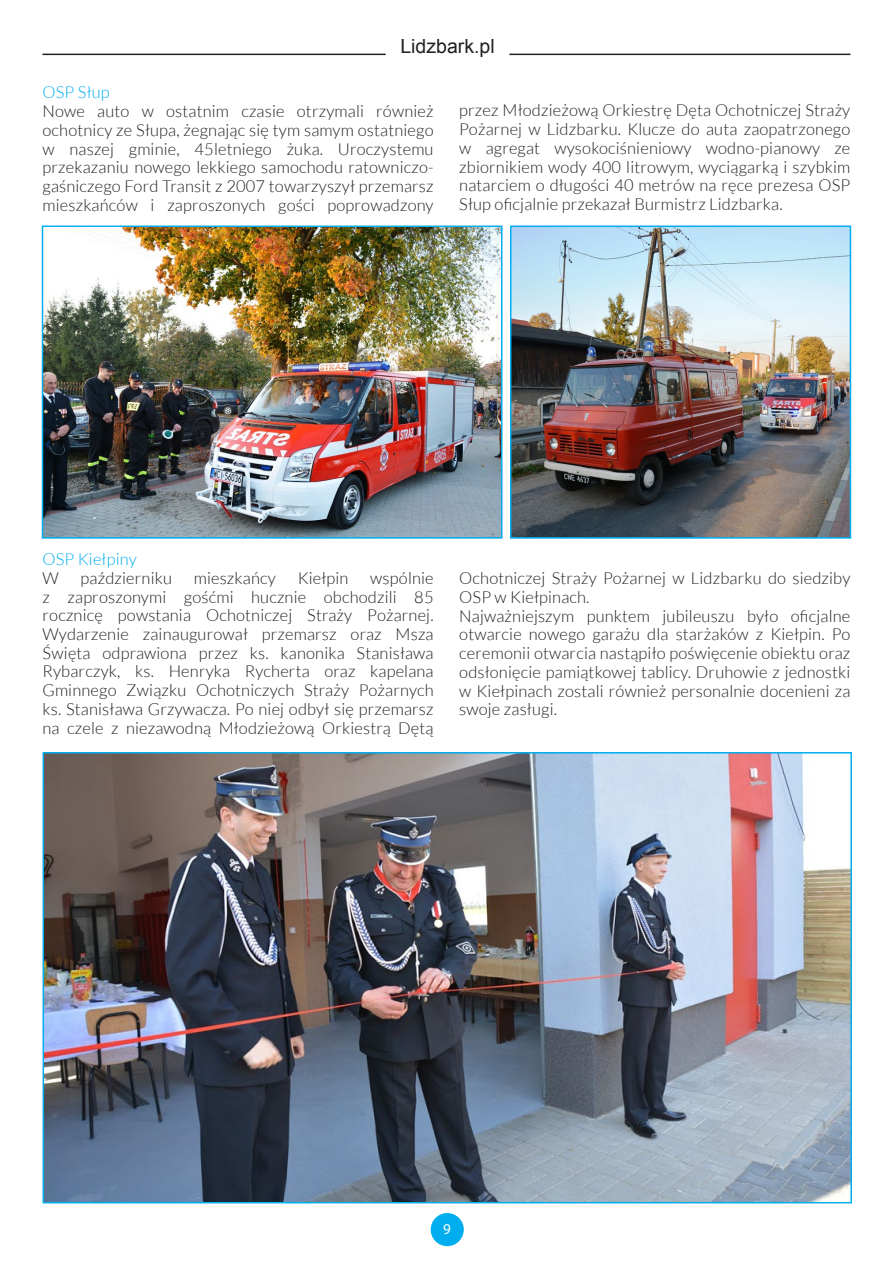
<style>
.page{position:relative;width:893px;height:1263px;background:#fff}
.page>*{position:absolute;margin:0;border:0;box-sizing:border-box;transform-origin:0 0}
.t1{font:19.5px "Arial";color:#231f20}
.t2{font:300 16.5px/18.8px "Lato";letter-spacing:.01em;color:#231f20;text-align:justify}
.t3{font:300 16.5px "Lato";letter-spacing:.01em;color:#00aeef}
.t4{font:15px "Myriad Pro";color:#fff}
</style>
<div class="page">
<hr style="left:43px;top:54px;width:343px;height:1px;background:#231f20">
<hr style="left:509px;top:54px;width:341px;height:1px;background:#231f20">
<div style="left:431px;top:1213px;width:33px;height:33px;background:#00aeef;border-radius:50%"></div>
<img style="left:46px;top:755px;width:803px;height:445px">
<div style="left:43px;top:752px;width:809px;height:451px;border:2px solid #00aeef"></div>
<img style="left:513px;top:228px;width:335px;height:308px">
<div style="left:510px;top:225px;width:341px;height:314px;border:2px solid #00aeef"></div>
<img style="left:45px;top:228px;width:454px;height:308px">
<div style="left:42px;top:225px;width:460px;height:314px;border:2px solid #00aeef"></div>
<p class="t1" style="left:400px;top:33px;width:96px">Lidzbark.pl</p>
<p class="t3" style="left:43px;top:84px;width:69px">OSP Słup</p>
<p class="t2" style="left:43px;top:102px;width:393px">Nowe auto w ostatnim czasie otrzymali również ochotnicy ze Słupa, żegnając się tym samym ostatniego w naszej gminie, 45letniego żuka. Uroczystemu przekazaniu nowego lekkiego samochodu ratowniczo&shy;gaśniczego Ford Transit z 2007 towarzyszył przemarsz mieszkańców i zaproszonych gości poprowadzony</p>
<p class="t2" style="left:459px;top:101px;width:393px">przez Młodzieżową Orkiestrę Dęta Ochotniczej Straży Pożarnej w Lidzbarku. Klucze do auta zaopatrzonego w agregat wysokociśnieniowy wodno-pianowy ze zbiornikiem wody 400 litrowym, wyciągarką i szybkim natarciem o długości 40 metrów na ręce prezesa OSP Słup oficjalnie przekazał Burmistrz Lidzbarka.</p>
<p class="t3" style="left:43px;top:550px;width:96px">OSP Kiełpiny</p>
<p class="t2" style="left:43px;top:568px;width:18px">W</p>
<p class="t2" style="left:81px;top:568px;width:93px">październiku</p>
<p class="t2" style="left:194px;top:568px;width:84px">mieszkańcy</p>
<p class="t2" style="left:298px;top:568px;width:52px">Kiełpin</p>
<p class="t2" style="left:43px;top:568px;width:393px;text-indent:328px">wspólnie z zaproszonymi gośćmi hucznie obchodzili 85 rocznicę powstania Ochotniczej Straży Pożarnej.<br>Wydarzenie zainaugurował przemarsz oraz Msza Święta odprawiona przez ks. kanonika Stanisława Rybarczyk, ks. Henryka Rycherta oraz kapelana Gminnego Związku Ochotniczych Straży Pożarnych ks. Stanisława Grzywacza. Po niej odbył się przemarsz na czele z niezawodną Młodzieżową Orkiestrą Dętą</p>
<p class="t2" style="left:459px;top:569px;width:393px;text-align:left">Ochotniczej Straży Pożarnej w Lidzbarku do siedziby OSP w Kiełpinach.<br>Najważniejszym punktem jubileuszu było oficjalne otwarcie nowego garażu dla starżaków z Kiełpin. Po ceremonii otwarcia nastąpiło poświęcenie obiektu oraz odsłonięcie pamiątkowej tablicy. Druhowie z jednostki w Kiełpinach zostali również personalnie docenieni za swoje zasługi.</p>
<p class="t4" style="left:443px;top:1220px;width:9px">9</p>
</div>
